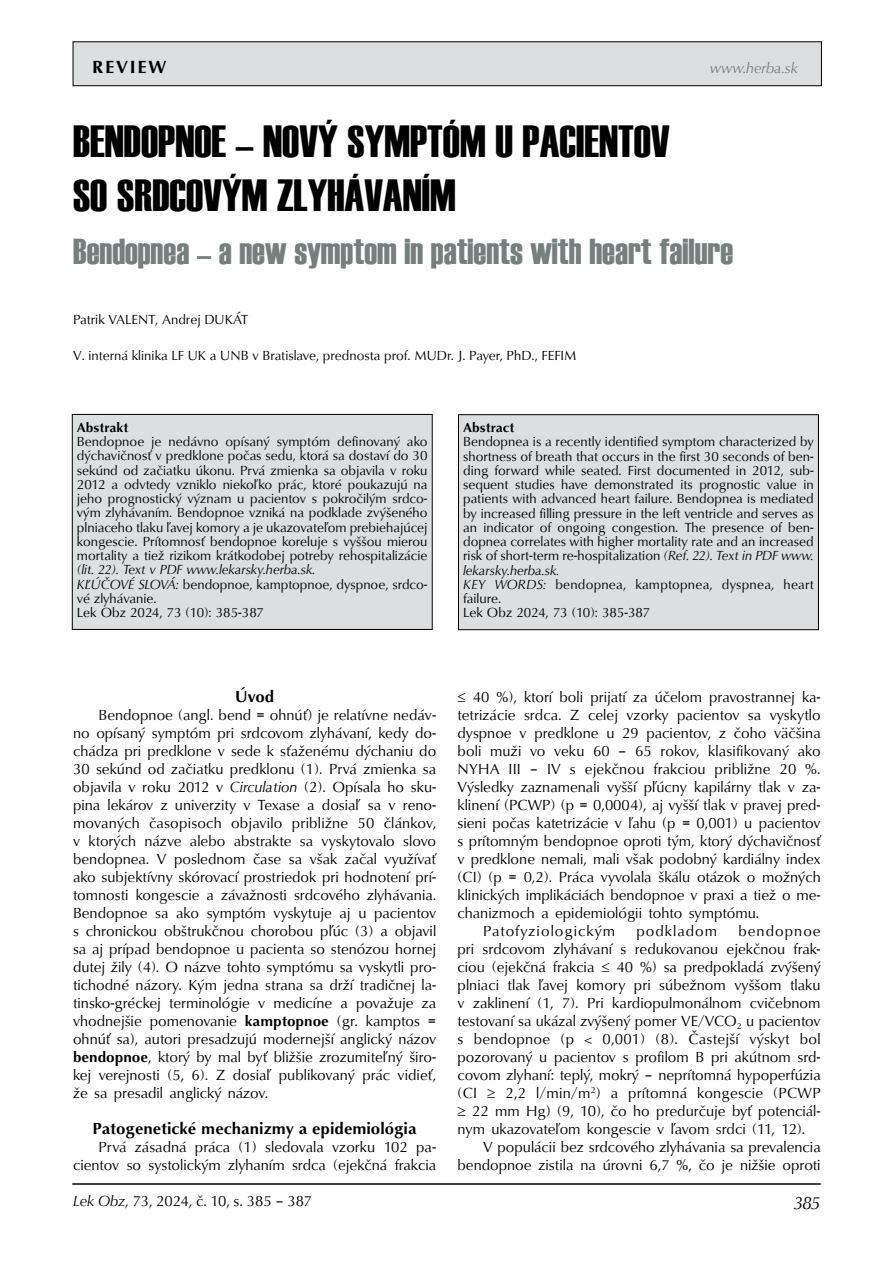
<style>
.page{position:relative;width:893px;height:1263px;background:#fff}
.page>*{position:absolute;margin:0;border:0;box-sizing:border-box;transform-origin:0 0}
.t1{font:45px/54px "Haettenschweiler";color:#000}
.t2{font:36px "Haettenschweiler";color:#777e7e}
.t3{font:700 18px "URW Classico TEE";letter-spacing:.1em;color:#000}
.t4{font:italic 18px "URW Classico TEE";color:#000}
.t5{font:700 16.5px "URW Classico TEE";color:#000}
.t6{font:15px/18px "URW Classico TEE";color:#000;text-align:justify}
.t7{font:15px "URW Classico TEE";letter-spacing:.07em;color:#000}
.t8{font:italic 15px "URW Classico TEE";color:#777e7e}
.t9{font:13.5px/14.2px "URW Classico TEE";color:#000}
.t10{font:700 13.5px "URW Classico TEE";color:#000}
.s1{font-style:italic}
.s2{font-weight:700}
</style>
<div class="page">
<div style="left:73px;top:42px;width:748px;height:44px;background:#dcdfe0"></div>
<div style="left:73px;top:41px;width:749px;height:45px;border:1px solid #000"></div>
<hr style="left:72px;top:1183px;width:749px;height:2px;background:#000">
<div style="left:72px;top:414px;width:360px;height:215px;background:#dcdfe0"></div>
<div style="left:72px;top:414px;width:361px;height:216px;border:1px solid #000"></div>
<div style="left:458px;top:415px;width:360px;height:215px;background:#dcdfe0"></div>
<div style="left:458px;top:414px;width:361px;height:216px;border:1px solid #000"></div>
<p class="t3" style="left:92px;top:56px;width:76px">REVIEW</p>
<p class="t8" style="left:710px;top:59px;width:90px">www.herba.sk</p>
<h1 class="t1" style="left:73px;top:115px;width:598px">BENDOPNOE – NOVÝ SYMPTÓM U PACIENTOV<br>SO SRDCOVÝM ZLYHÁVANÍM</h1>
<h2 class="t2" style="left:73px;top:227px;width:662px">Bendopnea – a new symptom in patients with heart failure</h2>
<p class="t9" style="left:73px;top:313px;width:177px">Patrik VALENT, Andrej DUKÁT</p>
<p class="t9" style="left:73px;top:349px;width:505px">V. interná klinika LF UK a UNB v Bratislave, prednosta prof. MUDr. J. Payer, PhD., FEFIM</p>
<p class="t10" style="left:77px;top:419px;width:53px">Abstrakt</p>
<p class="t9" style="left:77px;top:435px;width:352px;text-align:justify">Bendopnoe je nedávno opísaný symptóm definovaný ako dýchavičnosť v predklone počas sedu, ktorá sa dostaví do 30 sekúnd od začiatku úkonu. Prvá zmienka sa objavila v roku 2012 a odvtedy vzniklo niekoľko prác, ktoré poukazujú na jeho prognostický význam u pacientov s pokročilým srdco&shy;vým zlyhávaním. Bendopnoe vzniká na podklade zvýšeného plniaceho tlaku ľavej komory a je ukazovateľom prebiehajúcej kongescie. Prítomnosť bendopnoe koreluje s vyššou mierou mortality a tiež rizikom krátkodobej potreby rehospitalizácie</p>
<p class="t9" style="left:77px;top:563px;width:352px"><span class="s1">(lit. 22). Text v PDF www.lekarsky.herba.sk.<br>KĽÚČOVÉ SLOVÁ:</span> bendopnoe, kamptopnoe, dyspnoe, srdco&shy;vé zlyhávanie.<br>Lek Obz 2024, 73 (10): 385-387</p>
<p class="t10" style="left:463px;top:419px;width:53px">Abstract</p>
<p class="t9" style="left:463px;top:435px;width:352px">Bendopnea is a recently identified symptom characterized by shortness of breath that occurs in the first 30 seconds of ben&shy;ding forward while seated. First documented in 2012, sub&shy;sequent studies have demonstrated its prognostic value in patients with advanced heart failure. Bendopnea is mediated by increased filling pressure in the left ventricle and serves as an indicator of ongoing congestion. The presence of ben&shy;dopnea correlates with higher mortality rate and an increased risk of short-term re-hospitalization <span class="s1">(Ref. 22). Text in PDF www. lekarsky.herba.sk.<br>KEY WORDS:</span> bendopnea, kamptopnea, dyspnea, heart failure.<br>Lek Obz 2024, 73 (10): 385-387</p>
<p class="t5" style="left:235px;top:686px;width:41px">Úvod</p>
<p class="t6" style="left:73px;top:706px;width:365px;text-indent:26px">Bendopnoe (angl. bend = ohnúť) je relatívne nedáv&shy;no opísaný symptóm pri srdcovom zlyhávaní, kedy do&shy;chádza pri predklone v sede k sťaženému dýchaniu do 30 sekúnd od začiatku predklonu (1). Prvá zmienka sa objavila v roku 2012 v <span class="s1">Circulation</span> (2). Opísala ho sku&shy;pina lekárov z univerzity v Texase a dosiaľ sa v reno&shy;movaných časopisoch objavilo približne 50 článkov, v ktorých názve alebo abstrakte sa vyskytovalo slovo bendopnea. V poslednom čase sa však začal využívať ako subjektívny skórovací prostriedok pri hodnotení prí&shy;tomnosti kongescie a závažnosti srdcového zlyhávania.<br>Bendopnoe sa ako symptóm vyskytuje aj u pacientov s chronickou obštrukčnou chorobou pľúc (3) a objavil sa aj prípad bendopnoe u pacienta so stenózou hornej dutej žily (4). O názve tohto symptómu sa vyskytli pro&shy;tichodné názory. Kým jedna strana sa drží tradičnej la&shy;tinsko-gréckej terminológie v medicíne a považuje za vhodnejšie pomenovanie <span class="s2">kamptopnoe</span> (gr. kamptos = ohnúť sa), autori presadzujú modernejší anglický názov <span class="s2">bendopnoe</span>, ktorý by mal byť bližšie zrozumiteľný širo&shy;kej verejnosti (5, 6). Z dosiaľ publikovaný prác vidieť, že sa presadil anglický názov.</p>
<p class="t5" style="left:92px;top:1118px;width:326px">Patogenetické mechanizmy a epidemiológia</p>
<p class="t6" style="left:73px;top:1138px;width:365px;text-align:right">Prvá zásadná práca (1) sledovala vzorku 102 pa&shy;cientov so systolickým zlyhaním srdca (ejekčná frakcia</p>
<p class="t6" style="left:73px;top:1192px;width:240px"><span class="s1">Lek Obz</span>, 73, 2024, č. 10, s. 385 – 387</p>
<p class="t6" style="left:457px;top:688px;width:365px">≤ 40 %), ktorí boli prijatí za účelom pravostrannej ka-</p>
<p class="t6" style="left:457px;top:706px;width:365px">tetrizácie srdca. Z celej vzorky pacientov sa vyskytlo</p>
<p class="t6" style="left:457px;top:724px;width:365px">dyspnoe v predklone u 29 pacientov, z čoho väčšina</p>
<p class="t6" style="left:457px;top:742px;width:365px">boli muži vo veku 60 – 65 rokov, klasifikovaný ako</p>
<p class="t6" style="left:457px;top:760px;width:365px">NYHA III – IV s ejekčnou frakciou približne 20 %.</p>
<p class="t6" style="left:457px;top:778px;width:365px">Výsledky zaznamenali vyšší pľúcny kapilárny tlak v za-</p>
<p class="t6" style="left:457px;top:796px;width:365px">klinení (PCWP) (p = 0,0004), aj vyšší tlak v pravej pred-</p>
<p class="t6" style="left:457px;top:814px;width:365px">sieni počas katetrizácie v ľahu (p = 0,001) u pacientov</p>
<p class="t6" style="left:457px;top:832px;width:365px">s prítomným bendopnoe oproti tým, ktorý dýchavičnosť</p>
<p class="t6" style="left:457px;top:850px;width:365px">v predklone nemali, mali však podobný kardiálny index</p>
<p class="t6" style="left:457px;top:868px;width:365px">(CI) (p = 0,2). Práca vyvolala škálu otázok o možných</p>
<p class="t6" style="left:457px;top:886px;width:365px">klinických implikáciách bendopnoe v praxi a tiež o me-</p>
<p class="t6" style="left:457px;top:904px;width:303px">chanizmoch a epidemiológii tohto symptómu.</p>
<p class="t7" style="left:483px;top:922px;width:134px">Patofyziologickým</p>
<p class="t7" style="left:636px;top:922px;width:82px">podkladom</p>
<p class="t6" style="left:457px;top:922px;width:365px;text-indent:281px">bendopnoe pri srdcovom zlyhávaní s redukovanou ejekčnou frak&shy;ciou (ejekčná frakcia ≤ 40 %) sa predpokladá zvýšený plniaci tlak ľavej komory pri súbežnom vyššom tlaku v zaklinení (1, 7). Pri kardiopulmonálnom cvičebnom testovaní sa ukázal zvýšený pomer VE/VCO<sub>2</sub> u pacientov s bendopnoe (p &lt; 0,001) (8). Častejší výskyt bol pozorovaný u pacientov s profilom B pri akútnom srd&shy;covom zlyhaní: teplý, mokrý – neprítomná hypoperfúzia (CI ≥ 2,2 l/min/m<sup>2</sup>) a prítomná kongescie (PCWP ≥ 22 mm Hg) (9, 10), čo ho predurčuje byť potenciál&shy;nym ukazovateľom kongescie v ľavom srdci (11, 12).</p>
<p class="t6" style="left:457px;top:1138px;width:365px;text-align:right">V populácii bez srdcového zlyhávania sa prevalencia bendopnoe zistila na úrovni 6,7 %, čo je nižšie oproti</p>
<p class="t4" style="left:794px;top:1191px;width:27px">385</p>
</div>
